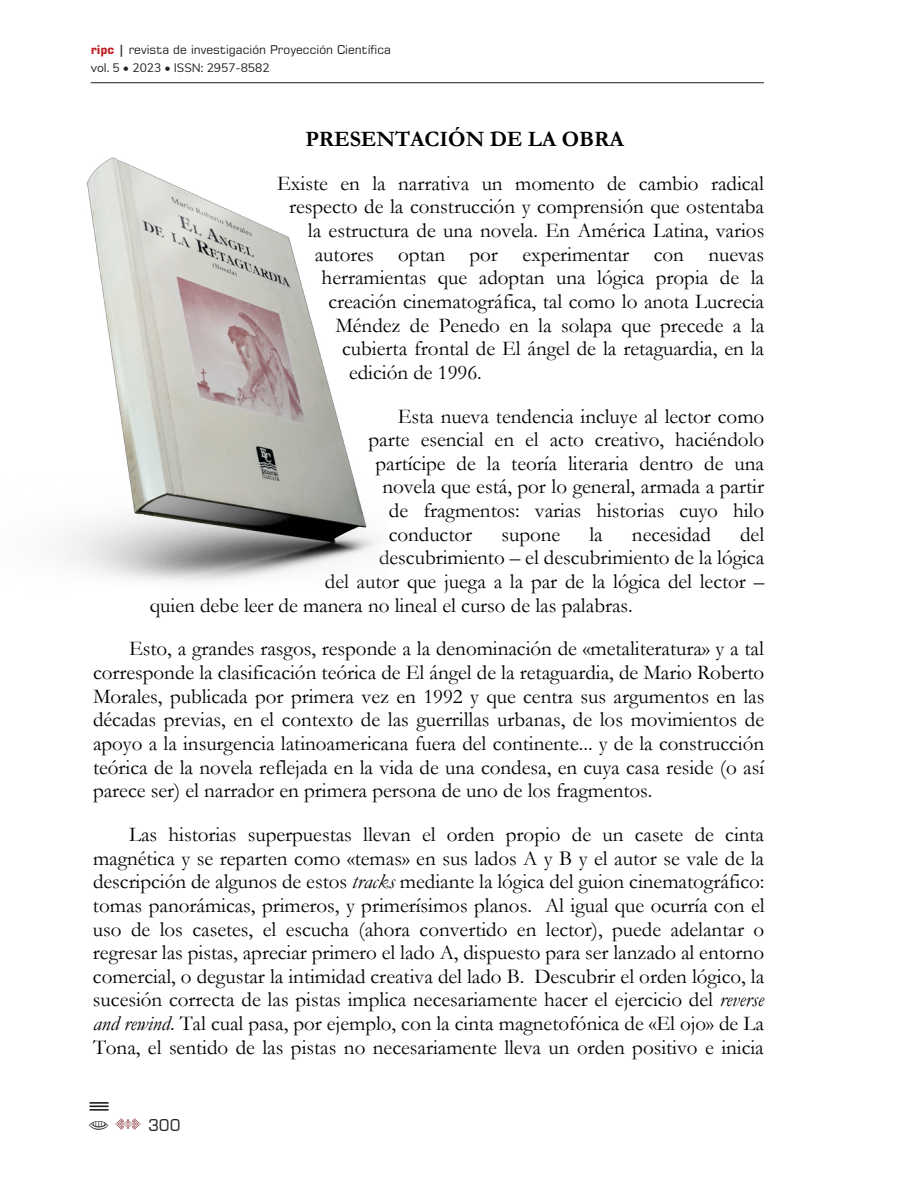
<style>
.page{position:relative;width:908px;height:1188px;background:#fff}
.page>*{position:absolute;margin:0;border:0;box-sizing:border-box;transform-origin:0 0}
.t1{font:700 22px "Garamond";letter-spacing:-.005em;color:#000}
.t2{font:21.2px/23.6px "Garamond";letter-spacing:-.005em;color:#000;text-align:justify}
.t3{font:19px "Ajilab'al Cholsamaj";color:#231f20}
.t4{font:16px "Square 721 BT";color:#231f20}
.t5{font:12px "Square 721 BT";color:#231f20}
.t6{font:12px "Muli";color:#231f20}
.s1{font-weight:700;color:#be2025}
.s2{font-weight:700}
.s3{font-style:italic}
</style>
<div class="page">
<img style="left:61px;top:157px;width:317px;height:425px">
<svg style="left:116px;top:1118px;width:24px;height:11px"></svg>
<hr style="left:91px;top:82px;width:673px;height:1px;background:#231f20">
<p class="t5" style="left:91px;top:42px;width:302px"><span class="s1">ripc</span> <span class="s2">|</span> revista de investigación Proyección Científica</p>
<p class="t6" style="left:91px;top:59px;width:180px">vol. 5 • 2023 • ISSN: 2957-8582</p>
<p class="t1" style="left:305px;top:124px;width:320px">PRESENTACIÓN DE LA OBRA</p>
<p class="t2" style="left:277px;top:171px;width:488px">Existe en la narrativa un momento de cambio radical</p>
<p class="t2" style="left:289px;top:194px;width:476px">respecto de la construcción y comprensión que ostentaba</p>
<p class="t2" style="left:308px;top:218px;width:458px">la estructura de una novela. En América Latina, varios</p>
<p class="t2" style="left:315px;top:242px;width:451px">autores optan por experimentar con nuevas</p>
<p class="t2" style="left:322px;top:265px;width:444px">herramientas que adoptan una lógica propia de la</p>
<p class="t2" style="left:328px;top:289px;width:437px">creación cinematográfica, tal como lo anota Lucrecia</p>
<p class="t2" style="left:335px;top:313px;width:430px">Méndez de Penedo en la solapa que precede a la</p>
<p class="t2" style="left:342px;top:336px;width:423px">cubierta frontal de El ángel de la retaguardia, en la</p>
<p class="t2" style="left:349px;top:360px;width:134px">edición de 1996.</p>
<p class="t2" style="left:398px;top:403px;width:368px">Esta nueva tendencia incluye al lector como</p>
<p class="t2" style="left:369px;top:427px;width:397px">parte esencial en el acto creativo, haciéndolo</p>
<p class="t2" style="left:375px;top:450px;width:390px">partícipe de la teoría literaria dentro de una</p>
<p class="t2" style="left:382px;top:474px;width:383px">novela que está, por lo general, armada a partir</p>
<p class="t2" style="left:389px;top:498px;width:377px">de fragmentos: varias historias cuyo hilo</p>
<p class="t2" style="left:389px;top:522px;width:85px">conductor</p>
<p class="t2" style="left:501px;top:522px;width:60px">supone</p>
<p class="t2" style="left:589px;top:522px;width:15px">la</p>
<p class="t2" style="left:632px;top:522px;width:81px">necesidad</p>
<p class="t2" style="left:740px;top:522px;width:26px">del</p>
<p class="t2" style="left:379px;top:545px;width:387px">descubrimiento – el descubrimiento de la lógica</p>
<p class="t2" style="left:325px;top:569px;width:441px">del autor que juega a la par de la lógica del lector –</p>
<p class="t2" style="left:150px;top:593px;width:484px">quien debe leer de manera no lineal el curso de las palabras.</p>
<p class="t2" style="left:93px;top:636px;width:673px;text-indent:36px">Esto, a grandes rasgos, responde a la denominación de «metaliteratura» y a tal corresponde la clasificación teórica de El ángel de la retaguardia, de Mario Roberto Morales, publicada por primera vez en 1992 y que centra sus argumentos en las décadas previas, en el contexto de las guerrillas urbanas, de los movimientos de apoyo a la insurgencia latinoamericana fuera del continente... y de la construcción teórica de la novela reflejada en la vida de una condesa, en cuya casa reside (o así parece ser) el narrador en primera persona de uno de los fragmentos.</p>
<p class="t2" style="left:93px;top:822px;width:673px;text-indent:36px">Las historias superpuestas llevan el orden propio de un casete de cinta magnética y se reparten como «temas» en sus lados A y B y el autor se vale de la descripción de algunos de estos <span class="s3">tracks</span> mediante la lógica del guion cinematográfico: tomas panorámicas, primeros, y primerísimos planos. Al igual que ocurría con el uso de los casetes, el escucha (ahora convertido en lector), puede adelantar o regresar las pistas, apreciar primero el lado A, dispuesto para ser lanzado al entorno comercial, o degustar la intimidad creativa del lado B. Descubrir el orden lógico, la sucesión correcta de las pistas implica necesariamente hacer el ejercicio del <span class="s3">reverse and rewind</span>. Tal cual pasa, por ejemplo, con la cinta magnetofónica de «El ojo» de La Tona, el sentido de las pistas no necesariamente lleva un orden positivo e inicia</p>
<p class="t3" style="left:109px;top:1101px;width:31px;rotate:90deg">T P</p>
<p class="t4" style="left:148px;top:1114px;width:34px">300</p>
</div>
